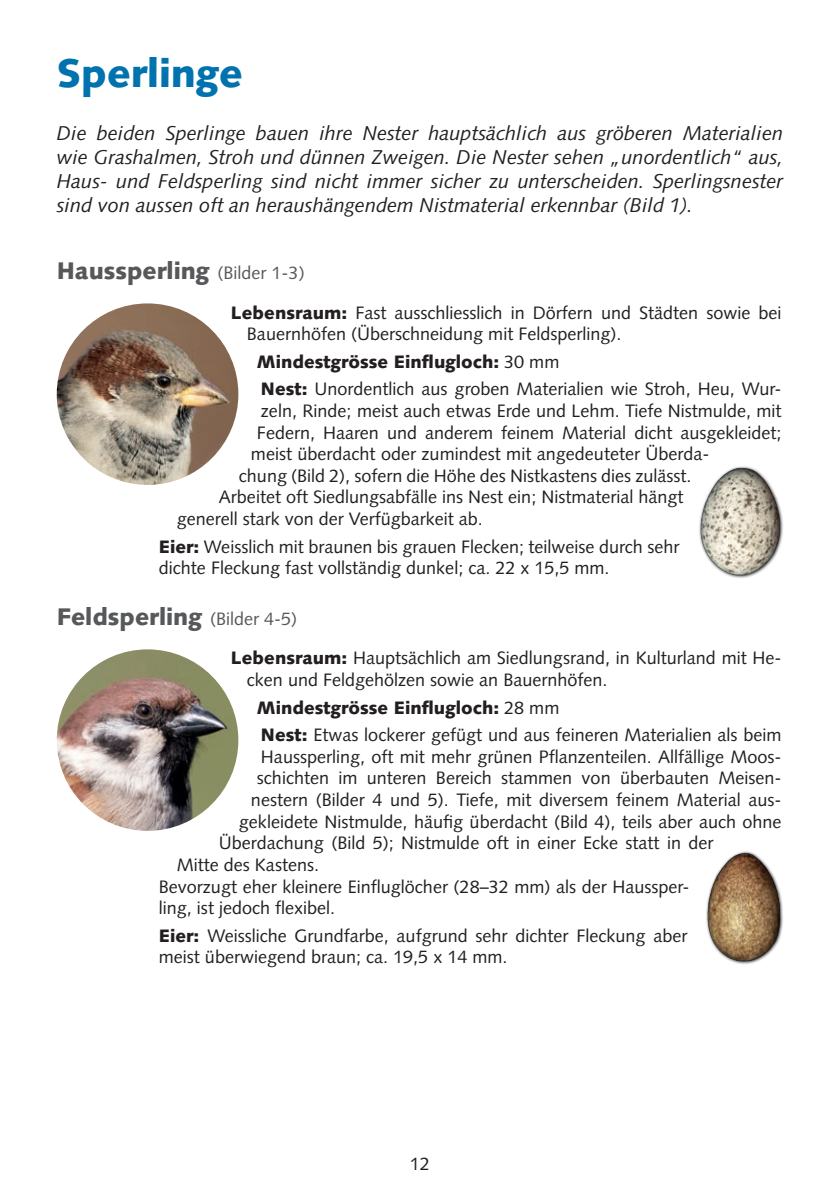
<style>
.page{position:relative;width:840px;height:1191px;background:#fff}
.page>*{position:absolute;margin:0;border:0;box-sizing:border-box;transform-origin:0 0}
.t1{font:900 40px "Syntax LT Std";color:#0073ae}
.t2{font:900 24px "Syntax LT Std";color:#57585a}
.t3{font:italic 20px/24px "Syntax LT Std";color:#231f20;text-align:justify}
.t4{font:18px/21.6px "Syntax LT Std";color:#231f20}
.s1{font-weight:400;font-size:18px}
.s2{font-weight:900}
</style>
<div class="page">
<img style="left:57px;top:303px;width:181px;height:182px;border-radius:91px">
<img style="left:57px;top:649px;width:181px;height:182px;border-radius:91px">
<img style="left:699px;top:466px;width:83px;height:112px">
<img style="left:706px;top:851px;width:76px;height:113px">
<h1 class="t1" style="left:57px;top:49px;width:187px">Sperlinge</h1>
<p class="t3" style="left:57px;top:121px;width:727px">Die beiden Sperlinge bauen ihre Nester hauptsächlich aus gröberen Materialien wie Grashalmen, Stroh und dünnen Zweigen. Die Nester sehen „unordentlich“ aus, Haus- und Feldsperling sind nicht immer sicher zu unterscheiden. Sperlingsnester sind von aussen oft an heraushängendem Nistmaterial erkennbar (Bild 1).</p>
<h2 class="t2" style="left:57px;top:256px;width:249px">Haussperling <span class="s1">(Bilder 1-3)</span></h2>
<p class="t4" style="left:247px;top:301px;width:535px;text-indent:-16px"><span class="s2">Lebensraum:</span> Fast ausschliesslich in Dörfern und Städten sowie bei<br>Bauernhöfen (Überschneidung mit Feldsperling).</p>
<p class="t4" style="left:257px;top:348px;width:525px;line-height:27.6px"><span class="s2">Mindestgrösse Einflugloch:</span> 30 mm<br><span class="s2">Nest:</span> Unordentlich aus groben Materialien wie Stroh, Heu, Wur-</p>
<p class="t4" style="left:261px;top:400px;width:522px">zeln, Rinde; meist auch etwas Erde und Lehm. Tiefe Nistmulde, mit</p>
<p class="t4" style="left:257px;top:421px;width:526px">Federn, Haaren und anderem feinem Material dicht ausgekleidet;</p>
<p class="t4" style="left:251px;top:443px;width:459px">meist überdacht oder zumindest mit angedeuteter Überda-</p>
<p class="t4" style="left:239px;top:465px;width:453px">chung (Bild 2), sofern die Höhe des Nistkastens dies zulässt.</p>
<p class="t4" style="left:219px;top:486px;width:466px">Arbeitet oft Siedlungsabfälle ins Nest ein; Nistmaterial hängt</p>
<p class="t4" style="left:177px;top:508px;width:307px">generell stark von der Verfügbarkeit ab.</p>
<p class="t4" style="left:159px;top:535px;width:521px"><span class="s2">Eier:</span> Weisslich mit braunen bis grauen Flecken; teilweise durch sehr dichte Fleckung fast vollständig dunkel; ca. 22 x 15,5 mm.</p>
<h2 class="t2" style="left:57px;top:602px;width:242px">Feldsperling <span class="s1">(Bilder 4-5)</span></h2>
<p class="t4" style="left:247px;top:647px;width:536px;text-indent:-16px"><span class="s2">Lebensraum:</span> Hauptsächlich am Siedlungsrand, in Kulturland mit He&shy;cken und Feldgehölzen sowie an Bauernhöfen.</p>
<p class="t4" style="left:257px;top:693px;width:525px;line-height:27.6px"><span class="s2">Mindestgrösse Einflugloch:</span> 28 mm<br><span class="s2">Nest:</span> Etwas lockerer gefügt und aus feineren Materialien als beim</p>
<p class="t4" style="left:261px;top:746px;width:522px">Haussperling, oft mit mehr grünen Pflanzenteilen. Allfällige Moos-</p>
<p class="t4" style="left:257px;top:767px;width:525px">schichten im unteren Bereich stammen von überbauten Meisen-</p>
<p class="t4" style="left:251px;top:789px;width:531px">nestern (Bilder 4 und 5). Tiefe, mit diversem feinem Material aus-</p>
<p class="t4" style="left:239px;top:810px;width:544px">gekleidete Nistmulde, häufig überdacht (Bild 4), teils aber auch ohne</p>
<p class="t4" style="left:219px;top:832px;width:496px">Überdachung (Bild 5); Nistmulde oft in einer Ecke statt in der</p>
<p class="t4" style="left:177px;top:854px;width:144px">Mitte des Kastens.</p>
<p class="t4" style="left:159px;top:875px;width:531px">Bevorzugt eher kleinere Einfluglöcher (28–32 mm) als der Haussper-</p>
<p class="t4" style="left:159px;top:897px;width:178px">ling, ist jedoch flexibel.</p>
<p class="t4" style="left:159px;top:924px;width:529px"><span class="s2">Eier:</span> Weissliche Grundfarbe, aufgrund sehr dichter Fleckung aber meist überwiegend braun; ca. 19,5 x 14 mm.</p>
<p class="t4" style="left:410px;top:1153px;width:22px">12</p>
</div>
